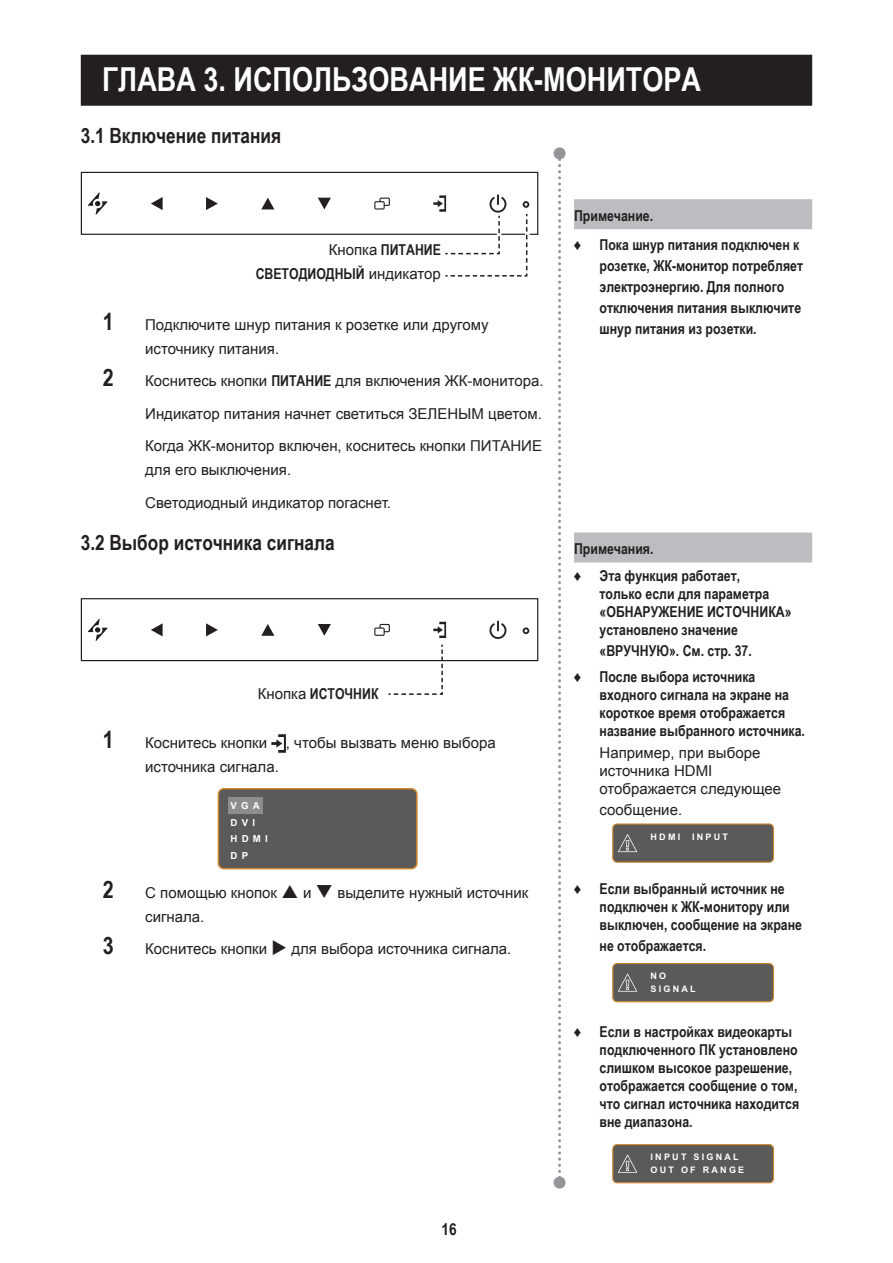
<style>
.page{position:relative;width:893px;height:1263px;background:#fff}
.page>*{position:absolute;margin:0;border:0;box-sizing:border-box;transform-origin:0 0}
.t1{font:700 33px "Arial Narrow";color:#fff}
.t2{font:700 24px "Arial Narrow";color:#231f20}
.t3{font:700 21px "Arial Narrow";color:#231f20}
.t4{font:700 16.5px "Arial Narrow";color:#231f20}
.t5{font:700 15px/18px "Arial Narrow";color:#231f20}
.t6{font:15px/32.5px "Arial";color:#231f20}
.t7{font:700 9.6px/16.5px "Arial";letter-spacing:.44em;color:#fff}
.t8{font:700 9px/12.9px "Arial";letter-spacing:.25em;color:#fff}
.s1{font-family:"Arial";font-weight:400}
.s2{font-family:"Arial Narrow";font-weight:700}
</style>
<div class="page">
<div style="left:82px;top:55px;width:729px;height:50px;background:#231f20"></div>
<div style="left:81px;top:55px;width:731px;height:51px;border:2px solid #231f20"></div>
<svg style="left:558px;top:159px;width:3px;height:1014px"></svg>
<div style="left:554px;top:147px;width:12px;height:12px;background:#939598;border-radius:50%"></div>
<div style="left:554px;top:1176px;width:12px;height:12px;background:#939598;border-radius:50%"></div>
<div style="left:574px;top:199px;width:238px;height:30px;background:#bcbdc0"></div>
<div style="left:574px;top:532px;width:238px;height:30px;background:#bcbdc0"></div>
<div style="left:613px;top:824px;width:160px;height:38px;background:#5a5a59;border-radius:4px"></div>
<div style="left:612px;top:823px;width:162px;height:40px;border:1px solid #cf852c;border-radius:4px"></div>
<svg style="left:618px;top:834px;width:19px;height:18px"></svg>
<div style="left:613px;top:963px;width:160px;height:39px;background:#5a5a59;border-radius:4px"></div>
<div style="left:612px;top:963px;width:162px;height:39px;border:1px solid #cf852c;border-radius:4px"></div>
<svg style="left:618px;top:974px;width:19px;height:18px"></svg>
<div style="left:613px;top:1144px;width:160px;height:39px;background:#5a5a59;border-radius:4px"></div>
<div style="left:612px;top:1144px;width:162px;height:39px;border:1px solid #cf852c;border-radius:4px"></div>
<svg style="left:618px;top:1155px;width:19px;height:18px"></svg>
<svg style="left:88px;top:193px;width:20px;height:22px"></svg>
<svg style="left:151px;top:197px;width:12px;height:13px"></svg>
<svg style="left:206px;top:197px;width:12px;height:13px"></svg>
<svg style="left:261px;top:198px;width:13px;height:11px"></svg>
<svg style="left:318px;top:198px;width:13px;height:11px"></svg>
<svg style="left:374px;top:198px;width:16px;height:11px"></svg>
<div style="left:81px;top:172px;width:457px;height:63px;border:1px solid #231f20"></div>
<svg style="left:433px;top:194px;width:99px;height:83px"></svg>
<svg style="left:88px;top:619px;width:20px;height:22px"></svg>
<svg style="left:151px;top:623px;width:12px;height:13px"></svg>
<svg style="left:206px;top:623px;width:12px;height:13px"></svg>
<svg style="left:261px;top:624px;width:13px;height:12px"></svg>
<svg style="left:318px;top:624px;width:13px;height:12px"></svg>
<svg style="left:489px;top:621px;width:17px;height:18px"></svg>
<div style="left:523px;top:627px;width:6px;height:7px;border:2px solid #231f20;border-radius:50%"></div>
<div style="left:81px;top:598px;width:457px;height:63px;border:1px solid #231f20"></div>
<svg style="left:374px;top:622px;width:73px;height:73px"></svg>
<svg style="left:271px;top:734px;width:15px;height:19px"></svg>
<div style="left:218px;top:789px;width:199px;height:80px;background:#5a5a59;border-radius:6px"></div>
<div style="left:228px;top:797px;width:34px;height:16px;background:#8d8d8d"></div>
<div style="left:218px;top:788px;width:200px;height:81px;border:1px solid #cf852b;border-radius:6px"></div>
<h1 class="t1" style="left:102px;top:54px;width:600px">ГЛАВА 3. ИСПОЛЬЗОВАНИЕ ЖК-МОНИТОРА</h1>
<h3 class="t3" style="left:81px;top:120px;width:202px">3.1 Включение питания</h3>
<p class="t5" style="left:256px;top:237px;width:187px;line-height:24px;text-align:right"><span class="s1">Кнопка</span> ПИТАНИЕ<br>СВЕТОДИОДНЫЙ <span class="s1">индикатор</span></p>
<h2 class="t2" style="left:103px;top:303px;width:12px">1</h2>
<p class="t6" style="left:145px;top:313px;width:345px;line-height:24px">Подключите шнур питания к розетке или другому источнику питания.</p>
<h2 class="t2" style="left:103px;top:360px;width:12px">2</h2>
<p class="t6" style="left:145px;top:365px;width:400px;text-align:justify">Коснитесь кнопки <span class="s2">ПИТАНИЕ</span> для включения ЖК-монитора.<br>Индикатор питания начнет светиться ЗЕЛЕНЫМ цветом.<br>Когда ЖК-монитор включен, коснитесь кнопки ПИТАНИЕ</p>
<p class="t6" style="left:145px;top:454px;width:247px">для его выключения.<br>Светодиодный индикатор погаснет.</p>
<p class="t5" style="left:574px;top:200px;width:227px;line-height:29.5px">Примечание.<br>♦ Пока шнур питания подключен к</p>
<p class="t5" style="left:600px;top:255px;width:205px;line-height:21px">розетке, ЖК-монитор потребляет электроэнергию. Для полного отключения питания выключите шнур питания из розетки.</p>
<h3 class="t3" style="left:81px;top:527px;width:255px">3.2 Выбор источника сигнала</h3>
<p class="t5" style="left:574px;top:535px;width:168px;line-height:26.5px">Примечания.<br>♦ Эта функция работает,</p>
<p class="t5" style="left:600px;top:583px;width:193px">только если для параметра «ОБНАРУЖЕНИЕ ИСТОЧНИКА» установлено значение</p>
<p class="t5" style="left:574px;top:636px;width:183px;line-height:26.5px;text-align:right">«ВРУЧНУЮ». См. стр. 37.<br>♦ После выбора источника</p>
<p class="t5" style="left:600px;top:685px;width:207px">входного сигнала на экране на короткое время отображается название выбранного источника.</p>
<p class="t6" style="left:600px;top:744px;width:183px;line-height:18px">Например, при выборе источника HDMI отображается следующее</p>
<p class="t6" style="left:600px;top:794px;width:84px">сообщение.</p>
<p class="t8" style="left:650px;top:830px;width:31px">HDMI</p>
<p class="t8" style="left:692px;top:830px;width:37px">INPUT</p>
<p class="t5" style="left:258px;top:684px;width:122px"><span class="s1">Кнопка</span> ИСТОЧНИК</p>
<h2 class="t2" style="left:103px;top:722px;width:12px">1</h2>
<p class="t6" style="left:145px;top:731px;width:352px;line-height:24px">Коснитесь кнопки , чтобы вызвать меню выбора источника сигнала.</p>
<p class="t7" style="left:231px;top:798px;width:39px">VGA<br>DVI<br>HDMI<br>D P</p>
<h2 class="t2" style="left:103px;top:871px;width:12px">2</h2>
<p class="t6" style="left:145px;top:876px;width:133px">С помощью кнопок</p>
<p class="t6" style="left:303px;top:876px;width:227px">и ❑ выделите нужный источник</p>
<p class="t6" style="left:145px;top:900px;width:61px">сигнала.</p>
<h2 class="t2" style="left:103px;top:927px;width:12px">3</h2>
<p class="t6" style="left:145px;top:933px;width:368px">Коснитесь кнопки ◆ для выбора источника сигнала.</p>
<p class="t5" style="left:600px;top:878px;width:204px;text-indent:-26px">♦ Если выбранный источник не подключен к ЖК-монитору или выключен, сообщение на экране</p>
<p class="t5" style="left:600px;top:935px;width:108px">не отображается.</p>
<p class="t8" style="left:650px;top:971px;width:47px">NO<br>SIGNAL</p>
<p class="t5" style="left:600px;top:1022px;width:201px;text-indent:-26px">♦ Если в настройках видеокарты подключенного ПК установлено слишком высокое разрешение, отображается сообщение о том, что сигнал источника находится вне диапазона.</p>
<p class="t8" style="left:650px;top:1152px;width:95px">INPUT SIGNAL<br>OUT OF RANGE</p>
<p class="t4" style="left:441px;top:1217px;width:17px">16</p>
</div>
